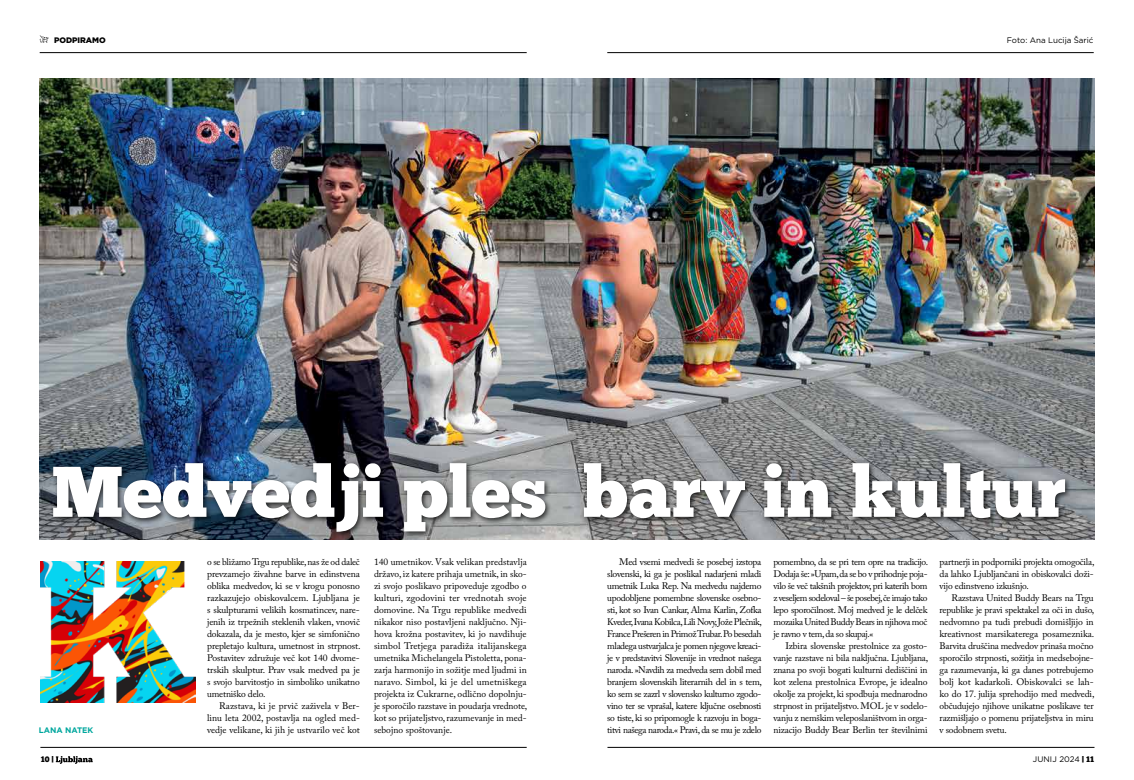
<style>
.page{position:relative;width:1134px;height:780px;background:#fff}
.page>*{position:absolute;margin:0;border:0;box-sizing:border-box;transform-origin:0 0}
.t1{font:71.5px "Chunk Five Ex";color:#fff}
.t2{font:9.5px/12px "Adobe Caslon Pro";letter-spacing:-.015em;color:#000;text-align:justify}
.t3{font:8px "Gotham";color:#000}
.t4{font:900 8px "Gotham";color:#000}
.t5{font:700 8px "Gotham";color:#00a79e}
.t6{font:8px "Chunk Five Ex";color:#000}
.s1{font-family:"Chunk Five Ex"}
</style>
<div class="page">
<hr style="left:40px;top:52px;width:487px;height:1px;background:#000">
<hr style="left:607px;top:52px;width:487px;height:1px;background:#000">
<hr style="left:40px;top:747px;width:487px;height:1px;background:#000">
<hr style="left:607px;top:747px;width:487px;height:1px;background:#000">
<svg style="left:56px;top:756px;width:37px;height:7px"></svg>
<svg style="left:40px;top:35px;width:9px;height:8px"></svg>
<img style="left:40px;top:78px;width:1054px;height:462px">
<div style="left:50px;top:460px;width:1022px;height:78px;background:#000;opacity:.75"></div>
<img style="left:41px;top:562px;width:154px;height:141px">
<p class="t4" style="left:54px;top:35px;width:53px">PODPIRAMO</p>
<p class="t3" style="left:1007px;top:35px;width:88px">Foto: Ana Lucija Šarić</p>
<h1 class="t1" style="left:51px;top:438px;width:1016px">Medvedji ples barv in kultur</h1>
<p class="t2" style="left:607px;top:555px;width:156px;text-indent:12px">Med vsemi medvedi še posebej izstopa slovenski, ki ga je poslikal nadarjeni mladi umetnik Luka Rep. Na medvedu najdemo upodobljene pomembne slovenske osebno&shy;sti, kot so Ivan Cankar, Alma Karlin, Zofka Kveder,Ivana Kobilca,Lili Novy,Jože Plečnik, France Prešeren in Primož Trubar.Po besedah mladega ustvarjalca je pomen njegove kreaci&shy;je v predstavitvi Slovenije in vrednot našega naroda. »Navdih za medveda sem dobil med branjem slovenskih literarnih del in s tem, ko sem se zazrl v slovensko kulturno zgodo&shy;vino ter se vprašal, katere ključne osebnosti so tiste, ki so pripomogle k razvoju in boga&shy;titvi našega naroda.« Pravi, da se mu je zdelo</p>
<p class="t2" style="left:773px;top:555px;width:156px">pomembno, da se pri tem opre na tradicijo.<br>Dodaja še: »Upam, da se bo v prihodnje poja&shy;vilo še več takšnih projektov, pri katerih bom z veseljem sodeloval – še posebej,če imajo tako lepo sporočilnost. Moj medved je le delček mozaika United Buddy Bears in njihova moč je ravno v tem, da so skupaj.«</p>
<p class="t2" style="left:207px;top:555px;width:155px">o se bližamo Trgu republike, nas že od daleč prevzamejo živahne barve in edinstvena oblika medvedov, ki se v krogu ponosno razkazujejo obiskovalcem. Ljubljana je s skulpturami velikih kosmatincev, nare&shy;jenih iz trpežnih steklenih vlaken, vnovič dokazala, da je mesto, kjer se simfonično prepletajo kultura, umetnost in strpnost.<br>Postavitev združuje več kot 140 dvome&shy;trskih skulptur. Prav vsak medved pa je s svojo barvitostjo in simboliko unikatno umetniško delo.</p>
<p class="t2" style="left:207px;top:699px;width:154px;text-indent:12px">Razstava, ki je prvič zaživela v Ber&shy;linu leta 2002, postavlja na ogled med&shy;vedje velikane, ki jih je ustvarilo več kot</p>
<p class="t2" style="left:939px;top:555px;width:156px">partnerji in podporniki projekta omogočila, da lahko Ljubljančani in obiskovalci doži&shy;vijo edinstveno izkušnjo.</p>
<p class="t2" style="left:939px;top:591px;width:156px;text-indent:12px">Razstava United Buddy Bears na Trgu republike je pravi spektakel za oči in dušo, nedvomno pa tudi prebudi domišljijo in kreativnost marsikaterega posameznika.<br>Barvita druščina medvedov prinaša močno sporočilo strpnosti, sožitja in medsebojne&shy;ga razumevanja, ki ga danes potrebujemo bolj kot kadarkoli. Obiskovalci se lah&shy;ko do 17. julija sprehodijo med medvedi, občudujejo njihove unikatne poslikave ter razmišljajo o pomenu prijateljstva in miru</p>
<p class="t2" style="left:374px;top:555px;width:155px">140 umetnikov. Vsak velikan predstavlja državo, iz katere prihaja umetnik, in sko&shy;zi svojo poslikavo pripoveduje zgodbo o kulturi, zgodovini ter vrednotah svoje domovine. Na Trgu republike medvedi nikakor niso postavljeni naključno. Nji&shy;hova krožna postavitev, ki jo navdihuje simbol Tretjega paradiža italijanskega umetnika Michelangela Pistoletta, pona&shy;zarja harmonijo in sožitje med ljudmi in naravo. Simbol, ki je del umetniškega projekta iz Cukrarne, odlično dopolnju&shy;je sporočilo razstave in poudarja vrednote, kot so prijateljstvo, razumevanje in med&shy;sebojno spoštovanje.</p>
<p class="t2" style="left:773px;top:639px;width:156px;text-indent:12px">Izbira slovenske prestolnice za gosto&shy;vanje razstave ni bila naključna. Ljubljana, znana po svoji bogati kulturni dediščini in kot zelena prestolnica Evrope, je idealno okolje za projekt, ki spodbuja mednarodno strpnost in prijateljstvo. MOL je v sodelo&shy;vanju z nemškim veleposlaništvom in orga&shy;nizacijo Buddy Bear Berlin ter številnimi</p>
<p class="t5" style="left:39px;top:724px;width:56px">LANA NATEK</p>
<p class="t2" style="left:939px;top:723px;width:69px">v sodobnem svetu.</p>
<p class="t6" style="left:41px;top:753px;width:14px">10 |</p>
<p class="t3" style="left:1033px;top:753px;width:63px">JUNIJ 2024 <span class="s1">| 11</span></p>
</div>
